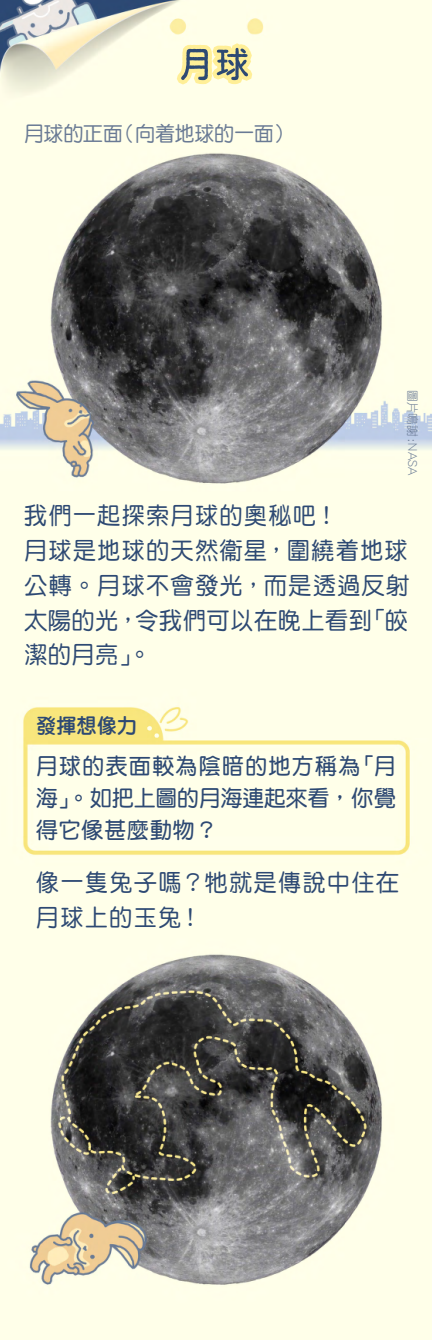
<style>
.page{position:relative;width:432px;height:1340px;background:#fff}
.page>*{position:absolute;margin:0;border:0;box-sizing:border-box;transform-origin:0 0}
.t1{font:24px/34.8px "DF Yuan HK W5";letter-spacing:.05em;color:#2d4973}
.t2{font:22.4px "DF Yuan HK W7";color:#2d4973}
.t3{font:22.4px "DF Yuan HK W7";letter-spacing:.07em;color:#2d4973}
.t4{font:22.4px "DF Yuan HK W7";letter-spacing:.05em;color:#2d4973}
.t5{font:20.8px "DF Yuan HK W5";letter-spacing:-.015em;color:#697a94}
.t6{font:20.8px "DF Yuan HK W8";letter-spacing:.005em;color:#2d4973}
.t7{font:12px "DF Yuan HK W3";letter-spacing:.005em;color:#697a94}
</style>
<div class="page">
<img style="left:0;top:0;width:432px;height:1340px">
<svg style="left:177px;top:43px;width:75px;height:42px;background:#c9c8a1"></svg>
<p class="t5" style="left:24px;top:122px;width:269px">月球的正面（向着地球的一面）</p>
<p class="t7" style="left:419px;top:390px;width:86px;rotate:90deg">圖片鳴謝 : NASA</p>
<p class="t1" style="left:24px;top:498px;width:387px">我們一起探索月球的奧秘吧 !<br>月球是地球的天然衞星，圍繞着地球公轉。月球不會發光，而是透過反射太陽的光，令我們可以在晚上看到「皎潔的月亮」。</p>
<p class="t6" style="left:36px;top:714px;width:103px">發揮想像力</p>
<p class="t3" style="left:36px;top:753px;width:361px">月球的表面較為陰暗的地方稱為「月</p>
<p class="t2" style="left:36px;top:785px;width:362px">海」。如把上圖的月海連起來看，你覺</p>
<p class="t4" style="left:36px;top:817px;width:183px">得它像甚麼動物？</p>
<p class="t1" style="left:36px;top:865px;width:365px">像一隻兔子嗎？牠就是傳說中住在月球上的玉兔！</p>
</div>
